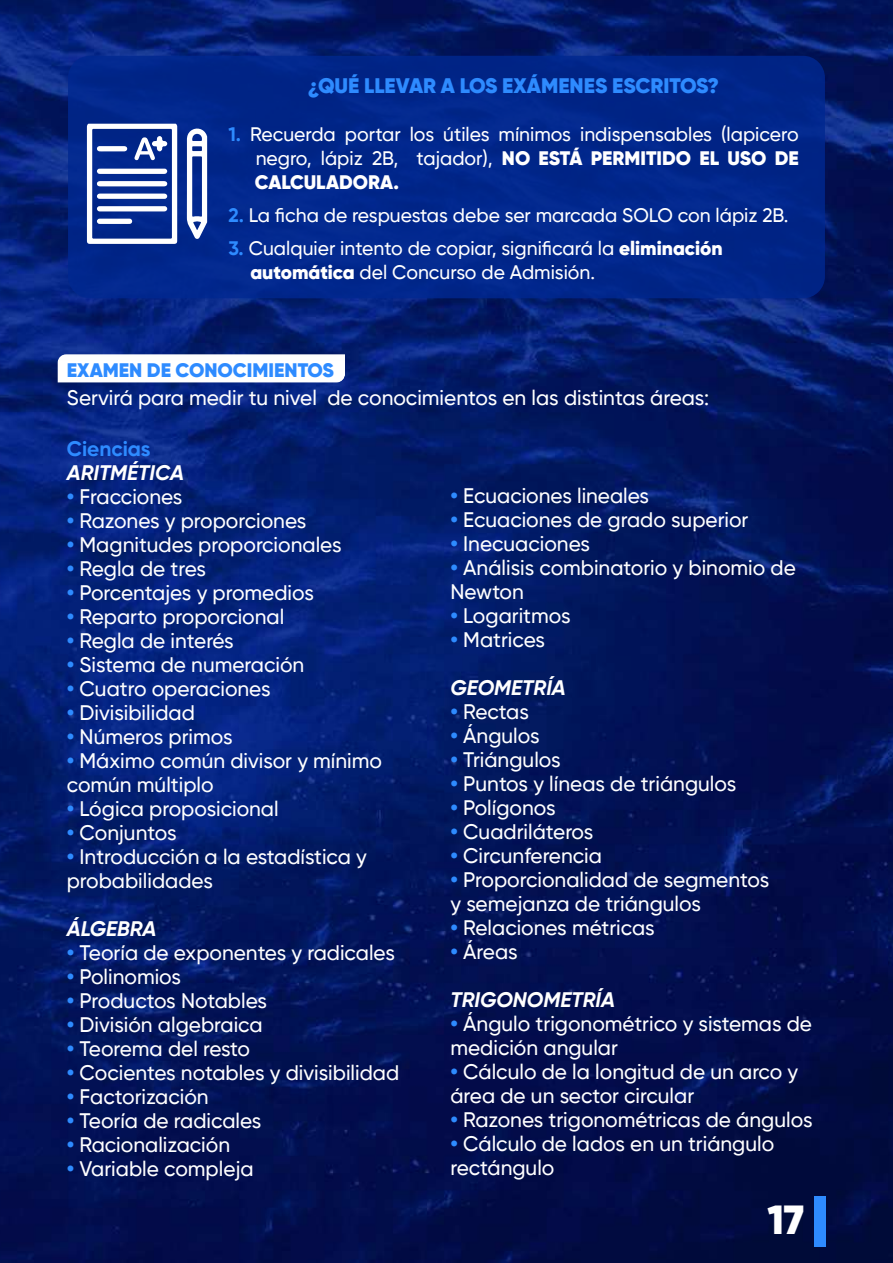
<style>
.page{position:relative;width:893px;height:1263px;background:#fff}
.page>*{position:absolute;margin:0;border:0;box-sizing:border-box;transform-origin:0 0}
.t1{font:900 40.5px "Gilroy";color:#fff}
.t2{font:500 21px/24px "Gilroy";color:#fff}
.t3{font:900 21px "Gilroy";color:#2e8bff}
.t4{font:700 21px "Gilroy";color:#2e8bff}
.t5{font:500 19.5px/24px "Gilroy";color:#fff;text-align:justify}
.t6{font:900 19.5px "Gilroy";color:#2e8bff}
.s1{font-weight:700;color:#2e8bff}
.s2{font-weight:900}
.s3{font-weight:700;font-style:italic}
</style>
<div class="page">
<img style="left:0;top:0;width:893px;height:1263px">
<div style="left:68px;top:56px;width:757px;height:242px;background:#002890;border-radius:22px"></div>
<svg style="left:187px;top:128px;width:20px;height:111px"></svg>
<svg style="left:87px;top:124px;width:90px;height:120px"></svg>
<svg style="left:57px;top:354px;width:288px;height:29px"></svg>
<div style="left:814px;top:1196px;width:11px;height:50px;background:#2e8bff"></div>
<p class="t3" style="left:308px;top:73px;width:413px">¿QUÉ LLEVAR A LOS EXÁMENES ESCRITOS?</p>
<p class="t5" style="left:255px;top:122px;width:545px;text-indent:-26px"><span class="s1">1.</span> Recuerda portar los útiles mínimos indispensables (lapicero negro, lápiz 2B, tajador), <span class="s2">NO ESTÁ PERMITIDO EL USO DE CALCULADORA.</span></p>
<p class="t5" style="left:228px;top:203px;width:562px"><span class="s1">2.</span> La ficha de respuestas debe ser marcada SOLO con lápiz 2B.</p>
<p class="t5" style="left:250px;top:236px;width:474px;text-indent:-22px"><span class="s1">3.</span> Cualquier intento de copiar, significará la <span class="s2">eliminación automática</span> del Concurso de Admisión.</p>
<p class="t6" style="left:67px;top:359px;width:269px">EXAMEN DE CONOCIMIENTOS</p>
<p class="t2" style="left:67px;top:386px;width:644px">Servirá para medir tu nivel de conocimientos en las distintas áreas:</p>
<p class="t4" style="left:67px;top:439px;width:85px">Ciencias</p>
<p class="t2" style="left:67px;top:461px;width:317px"><span class="s3">ARITMÉTICA<br></span><span class="s1">ï</span> Fracciones<br><span class="s1">ï</span> Razones y proporciones<br><span class="s1">ï</span> Magnitudes proporcionales<br><span class="s1">ï</span> Regla de tres<br><span class="s1">ï</span> Porcentajes y promedios<br><span class="s1">ï</span> Reparto proporcional<br><span class="s1">ï</span> Regla de interés<br><span class="s1">ï</span> Sistema de numeración<br><span class="s1">ï</span> Cuatro operaciones<br><span class="s1">ï</span> Divisibilidad<br><span class="s1">ï</span> Números primos<br><span class="s1">ï</span> Máximo común divisor y mínimo común múltiplo<br><span class="s1">ï</span> Lógica proposicional<br><span class="s1">ï</span> Conjuntos<br><span class="s1">ï</span> Introducción a la estadística y probabilidades</p>
<p class="t2" style="left:67px;top:917px;width:334px"><span class="s3">ÁLGEBRA<br></span><span class="s1">ï</span> Teoría de exponentes y radicales <span class="s1">ï</span> Polinomios<br><span class="s1">ï</span> Productos Notables<br><span class="s1">ï</span> División algebraica<br><span class="s1">ï</span> Teorema del resto<br><span class="s1">ï</span> Cocientes notables y divisibilidad <span class="s1">ï</span> Factorización<br><span class="s1">ï</span> Teoría de radicales<br><span class="s1">ï</span> Racionalización<br><span class="s1">ï</span> Variable compleja</p>
<p class="t2" style="left:450px;top:484px;width:347px"><span class="s1">ï</span> Ecuaciones lineales<br><span class="s1">ï</span> Ecuaciones de grado superior<br><span class="s1">ï</span> Inecuaciones<br><span class="s1">ï</span> Análisis combinatorio y binomio de<br>Newton<br><span class="s1">ï</span> Logaritmos<br><span class="s1">ï</span> Matrices</p>
<p class="t2" style="left:450px;top:676px;width:320px"><span class="s3">GEOMETRÍA<br></span><span class="s1">ï</span> Rectas<br><span class="s1">ï</span> Ángulos<br><span class="s1">ï</span> Triángulos<br><span class="s1">ï</span> Puntos y líneas de triángulos<br><span class="s1">ï</span> Polígonos<br><span class="s1">ï</span> Cuadriláteros<br><span class="s1">ï</span> Circunferencia<br><span class="s1">ï</span> Proporcionalidad de segmentos y semejanza de triángulos<br><span class="s1">ï</span> Relaciones métricas<br><span class="s1">ï</span> Áreas</p>
<p class="t2" style="left:450px;top:988px;width:364px"><span class="s3">TRIGONOMETRÍA<br></span><span class="s1">ï</span> Ángulo trigonométrico y sistemas de medición angular<br><span class="s1">ï</span> Cálculo de la longitud de un arco y área de un sector circular<br><span class="s1">ï</span> Razones trigonométricas de ángulos <span class="s1">ï</span> Cálculo de lados en un triángulo rectángulo</p>
<h1 class="t1" style="left:767px;top:1197px;width:38px">17</h1>
</div>
